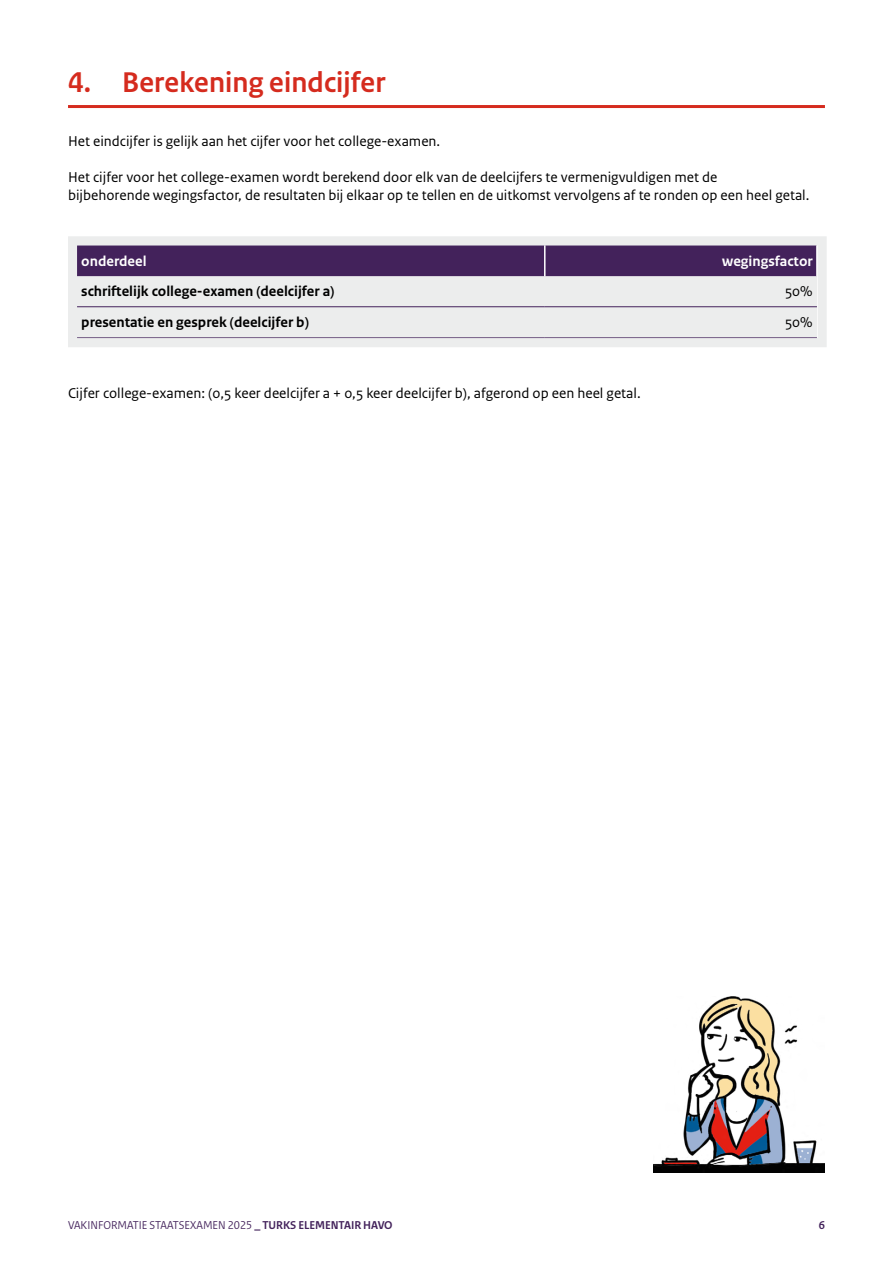
<style>
.page{position:relative;width:893px;height:1263px;background:#fff}
.page>*{position:absolute;margin:0;border:0;box-sizing:border-box;transform-origin:0 0}
.H2_kop_1_Paars{font:700 30px "Rijksoverheid Sans Heading";letter-spacing:.01em;color:#d52b1e}
.P_bodytekst{font:15px/18px "Rijksoverheid Sans Text";color:#000}
.P_bodytekst-2{font:700 15px "Rijksoverheid Sans Text";color:#000}
.P_bodytekst-3{font:700 15px "Rijksoverheid Sans Text";color:#fff}
.Tabel_bodytekst{font:15px "Rijksoverheid Sans Text";color:#000}
.t1{font:12px "Rijksoverheid Sans Heading";color:#43225b}
.t2{font:700 12px "Rijksoverheid Sans Heading";color:#43225b}
.s1{font-weight:700}
</style>
<div class="page">
<hr style="left:68px;top:105px;width:757px;height:3px;background:#d52b1e">
<svg style="left:68px;top:236px;width:759px;height:111px;background:#bcb3c3"></svg>
<img style="left:654px;top:996px;width:171px;height:176px">
<h2 class="H2_kop_1_Paars" style="left:68px;top:66px;width:319px">4. Berekening eindcijfer</h2>
<p class="P_bodytekst" style="left:68px;top:133px;width:374px">Het eindcijfer is gelijk aan het cijfer voor het college-examen.</p>
<p class="P_bodytekst" style="left:68px;top:169px;width:743px">Het cijfer voor het college-examen wordt berekend door elk van de deelcijfers te vermenigvuldigen met de<br>bijbehorende wegingsfactor, de resultaten bij elkaar op te tellen en de uitkomst vervolgens af te ronden op een heel getal.</p>
<p class="P_bodytekst-3" style="left:81px;top:252px;width:67px">onderdeel</p>
<p class="P_bodytekst-3" style="left:722px;top:252px;width:92px">wegingsfactor</p>
<p class="P_bodytekst-2" style="left:81px;top:283px;width:255px">schriftelijk college-examen (deelcijfer a)</p>
<p class="Tabel_bodytekst" style="left:785px;top:283px;width:29px">50%</p>
<p class="P_bodytekst-2" style="left:81px;top:314px;width:229px">presentatie en gesprek (deelcijfer b)</p>
<p class="Tabel_bodytekst" style="left:785px;top:314px;width:29px">50%</p>
<p class="P_bodytekst" style="left:68px;top:385px;width:574px">Cijfer college-examen: (0,5 keer deelcijfer a + 0,5 keer deelcijfer b), afgerond op een heel getal.</p>
<p class="t1" style="left:68px;top:1218px;width:326px">VAKINFORMATIE STAATSEXAMEN 2025 <span class="s1">_ TURKS ELEMENTAIR HAVO</span></p>
<p class="t2" style="left:819px;top:1219px;width:8px">6</p>
</div>
